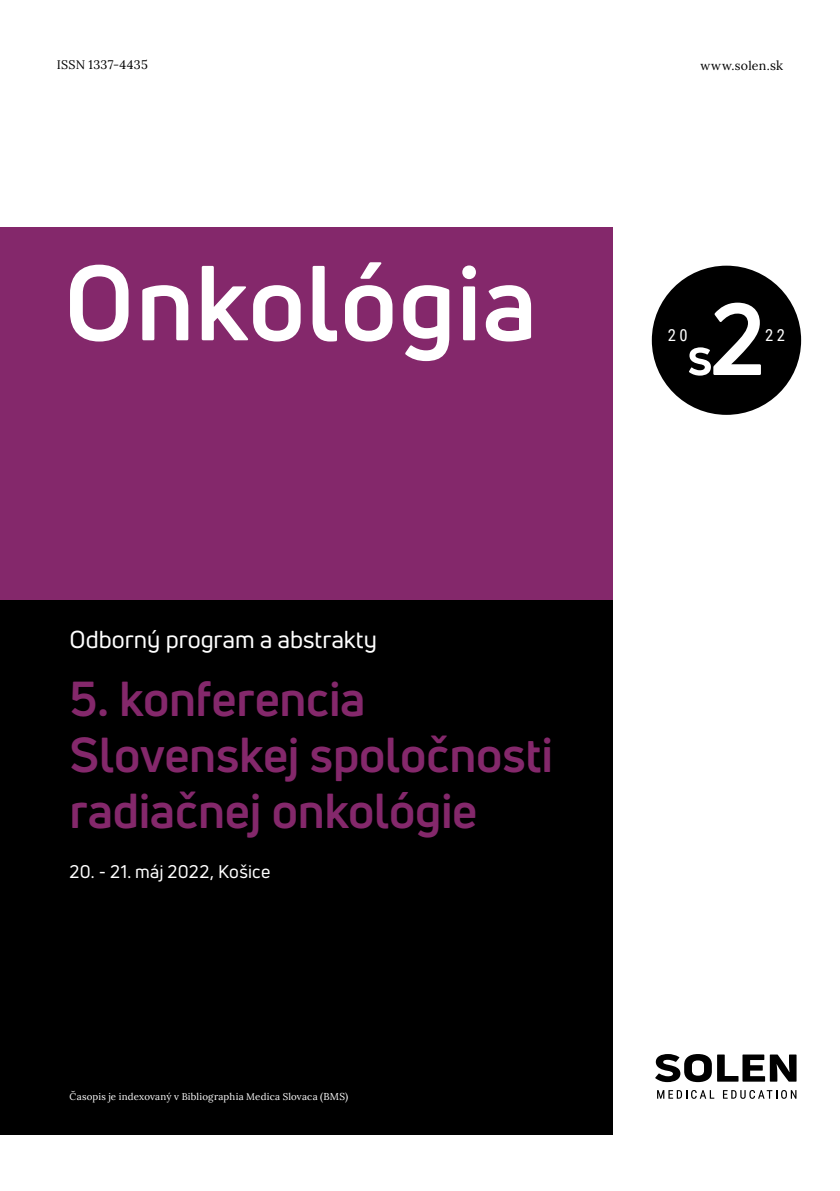
<style>
.page{position:relative;width:840px;height:1191px;background:#fff}
.page>*{position:absolute;margin:0;border:0;box-sizing:border-box;transform-origin:0 0}
.t1{font:700 104px "Uni Neue";letter-spacing:.01em;color:#fff}
.t2{font:700 52px "Uni Neue";color:#fff}
.t3{font:700 48px/56px "Uni Neue";letter-spacing:-.005em;color:#84286b}
.t4{font:24px "Uni Neue";color:#fff}
.t5{font:18px "Uni Neue";letter-spacing:.015em;color:#fff}
.t6{font:16.6px "Roboto Condensed";color:#fff}
.t7{font:12.4px "Lora";letter-spacing:.02em;color:#000}
.t8{font:9.6px "Lora";letter-spacing:.02em;color:#fff}
.s1{font-size:12.8px}
.s2{font-size:10px}
.s3{font-size:99.4px}
</style>
<div class="page">
<div style="left:0;top:227px;width:612px;height:373px;background:#84286b"></div>
<div style="left:0;top:600px;width:612px;height:534px;background:#000"></div>
<div style="left:651px;top:266px;width:149px;height:149px;background:#000;border-radius:50%"></div>
<svg style="left:655px;top:1054px;width:141px;height:28px"></svg>
<svg style="left:657px;top:1090px;width:57px;height:8px"></svg>
<svg style="left:722px;top:1090px;width:74px;height:8px"></svg>
<p class="t7" style="left:57px;top:55px;width:93px">ISSN 1337-4435</p>
<p class="t7" style="left:700px;top:56px;width:84px">www.solen.<span class="s1">sk</span></p>
<h1 class="t1" style="left:64px;top:238px;width:474px">Onkológia</h1>
<p class="t4" style="left:70px;top:625px;width:308px">Odborný program a abstrakty</p>
<p class="t3" style="left:70px;top:670px;width:484px">5. konferencia<br>Slovenskej spoločnosti radiačnej onkológie</p>
<p class="t5" style="left:70px;top:860px;width:202px">20. - 21. máj 2022, Košice</p>
<p class="t8" style="left:70px;top:1089px;width:280px">Časopis je indexovaný v Bibliographia Medica Slovaca <span class="s2">(BMS)</span></p>
<p class="t2" style="left:687px;top:324px;width:80px">s<span class="s3">2</span></p>
<p class="t6" style="left:667px;top:324px;width:21px">20</p>
<p class="t6" style="left:764px;top:324px;width:21px">22</p>
</div>
